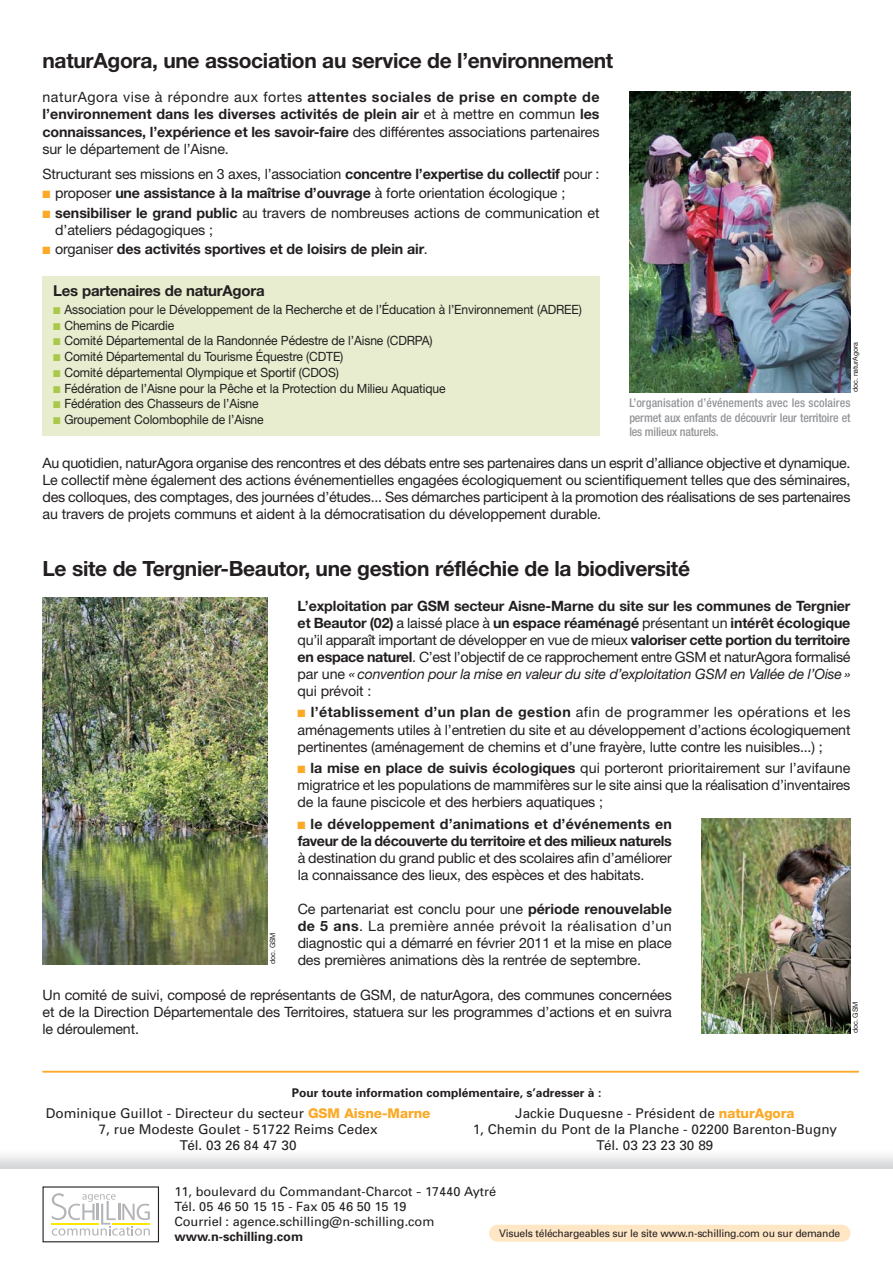
<style>
.page{position:relative;width:893px;height:1263px;background:#fff}
.page>*{position:absolute;margin:0;border:0;box-sizing:border-box;transform-origin:0 0}
.t1{font:700 21px "Helvetica Neue";letter-spacing:-.015em;color:#231f20}
.t2{font:700 15px "Helvetica Neue";letter-spacing:-.015em;color:#231f20}
.t3{font:14.25px/17.1px "Helvetica Neue";letter-spacing:-.01em;color:#231f20;text-align:justify}
.t4{font:700 14.25px/17.1px "Helvetica Neue";letter-spacing:-.01em;color:#231f20;text-align:justify}
.t5{font:13.5px "Univers";color:#231f20}
.t6{font:12.75px "Helvetica Neue";letter-spacing:-.01em;color:#231f20;scale:.95 1}
.t7{font:12.75px/15px "Univers";color:#231f20}
.t8{font:700 12.75px "Univers";color:#231f20}
.t9{font:500 condensed 12px/14.4px "Helvetica Neue";letter-spacing:-.015em;color:#939598;text-align:justify}
.t10{font:700 12px "Univers";color:#231f20}
.t11{font:10.5px "Univers";letter-spacing:-.02em;color:#231f20}
.t12{font:7.2px "Helvetica Neue";letter-spacing:-.01em;color:#231f20}
.s1{font-weight:400}
.s2{font-weight:700}
.s3{color:#fba926}
.s4{color:#aac84a}
.s5{font-weight:400;font-style:italic}
.s6{font-family:"Helvetica Neue";font-weight:800;color:#fba926}
</style>
<div class="page">
<svg style="left:52px;top:1193px;width:98px;height:42px"></svg>
<div style="left:43px;top:1186px;width:116px;height:56px;border:1px solid #231f20"></div>
<div style="left:489px;top:1225px;width:361px;height:17px;background:#ffe6c5;border-radius:9px"></div>
<hr style="left:43px;top:1071px;width:816px;height:1px;background:#fba926">
<img style="left:629px;top:91px;width:221px;height:301px">
<img style="left:43px;top:597px;width:225px;height:367px">
<img style="left:702px;top:819px;width:148px;height:214px">
<div style="left:43px;top:276px;width:557px;height:160px;background:#e7edce"></div>
<h1 class="t1" style="left:43px;top:53px;width:572px">naturAgora, une association au service de l’environnement</h1>
<p class="t4" style="left:43px;top:90px;width:559px"><span class="s1">naturAgora vise à répondre aux fortes</span> attentes sociales de prise en compte de l’environnement dans les diverses activités de plein air <span class="s1">et à mettre en commun</span> les connaissances, l’expérience et les savoir-faire <span class="s1">des différentes associations partenaires sur le département de l’Aisne.</span></p>
<p class="t3" style="left:43px;top:167px;width:559px">Structurant ses missions en 3 axes, l’association <span class="s2">concentre l’expertise du collectif</span> pour :</p>
<p class="t3" style="left:43px;top:186px;width:524px"><span class="s3">■</span> proposer <span class="s2">une assistance à la maîtrise d’ouvrage</span> à forte orientation écologique ;</p>
<p class="t3" style="left:55px;top:205px;width:546px;text-indent:-13px"><span class="s3">■</span> <span class="s2">sensibiliser le grand public</span> au travers de nombreuses actions de communication et d’ateliers pédagogiques ;</p>
<p class="t4" style="left:43px;top:242px;width:387px"><span class="s3">■</span> <span class="s1">organiser</span> des activités sportives et de loisirs de plein air<span class="s1">.</span></p>
<p class="t2" style="left:53px;top:285px;width:213px">Les partenaires de naturAgora</p>
<p class="t6" style="left:53px;top:305px;width:558px"><span class="s4">■</span> Association pour le Développement de la Recherche et de l’Éducation à l’Environnement (ADREE)</p>
<p class="t6" style="left:53px;top:321px;width:129px"><span class="s4">■</span> Chemins de Picardie</p>
<p class="t6" style="left:53px;top:336px;width:401px"><span class="s4">■</span> Comité Départemental de la Randonnée Pédestre de l’Aisne (CDRPA)</p>
<p class="t6" style="left:53px;top:352px;width:307px"><span class="s4">■</span> Comité Départemental du Tourisme Équestre (CDTE)</p>
<p class="t6" style="left:53px;top:368px;width:302px"><span class="s4">■</span> Comité départemental Olympique et Sportif (CDOS)</p>
<p class="t6" style="left:53px;top:384px;width:415px"><span class="s4">■</span> Fédération de l’Aisne pour la Pêche et la Protection du Milieu Aquatique</p>
<p class="t6" style="left:53px;top:399px;width:218px"><span class="s4">■</span> Fédération des Chasseurs de l’Aisne</p>
<p class="t6" style="left:53px;top:415px;width:223px"><span class="s4">■</span> Groupement Colombophile de l’Aisne</p>
<p class="t12" style="left:852px;top:392px;width:52px;rotate:-90deg">doc. naturAgora</p>
<p class="t9" style="left:629px;top:397px;width:223px">L’organisation d’événements avec les scolaires permet aux enfants de découvrir leur territoire et les milieux naturels.</p>
<p class="t3" style="left:43px;top:456px;width:809px">Au quotidien, naturAgora organise des rencontres et des débats entre ses partenaires dans un esprit d’alliance objective et dynamique.<br>Le collectif mène également des actions événementielles engagées écologiquement ou scientifiquement telles que des séminaires, des colloques, des comptages, des journées d’études... Ses démarches participent à la promotion des réalisations de ses partenaires au travers de projets communs et aident à la démocratisation du développement durable.</p>
<h1 class="t1" style="left:43px;top:561px;width:649px">Le site de Tergnier-Beautor, une gestion réfléchie de la biodiversité</h1>
<p class="t4" style="left:298px;top:598px;width:555px">L’exploitation par GSM secteur Aisne-Marne du site sur les communes de Tergnier et Beautor (02) <span class="s1">a laissé place à</span> un espace réaménagé <span class="s1">présentant un</span> intérêt écologique <span class="s1">qu’il apparaît important de développer en vue de mieux</span> valoriser cette portion du territoire en espace naturel<span class="s1">. C’est l’objectif de ce rapprochement entre GSM et naturAgora formalisé par une</span> <span class="s5">« convention pour la mise en valeur du site d’exploitation GSM en Vallée de l’Oise » </span><span class="s1">qui prévoit :</span></p>
<p class="t3" style="left:298px;top:705px;width:554px"><span class="s3">■</span> <span class="s2">l’établissement d’un plan de gestion</span> afin de programmer les opérations et les aménagements utiles à l’entretien du site et au développement d’actions écologiquement pertinentes (aménagement de chemins et d’une frayère, lutte contre les nuisibles...) ;</p>
<p class="t3" style="left:298px;top:761px;width:554px"><span class="s3">■</span> <span class="s2">la mise en place de suivis écologiques</span> qui porteront prioritairement sur l’avifaune migratrice et les populations de mammifères sur le site ainsi que la réalisation d’inventaires de la faune piscicole et des herbiers aquatiques ;</p>
<p class="t4" style="left:298px;top:816px;width:376px"><span class="s3">■</span> le développement d’animations et d’événements en faveur de la découverte du territoire et des milieux naturels</p>
<p class="t3" style="left:298px;top:850px;width:376px">à destination du grand public et des scolaires afin d’améliorer la connaissance des lieux, des espèces et des habitats.</p>
<p class="t3" style="left:298px;top:902px;width:376px">Ce partenariat est conclu pour une <span class="s2">période renouvelable de 5 ans</span>. La première année prévoit la réalisation d’un diagnostic qui a démarré en février 2011 et la mise en place des premières animations dès la rentrée de septembre.</p>
<p class="t3" style="left:43px;top:987px;width:631px">Un comité de suivi, composé de représentants de GSM, de naturAgora, des communes concernées et de la Direction Départementale des Territoires, statuera sur les programmes d’actions et en suivra le déroulement.</p>
<p class="t12" style="left:270px;top:964px;width:33px;rotate:-90deg">doc. GSM</p>
<p class="t12" style="left:852px;top:1033px;width:33px;rotate:-90deg">doc. GSM</p>
<p class="t10" style="left:292px;top:1089px;width:311px">Pour toute information complémentaire, s’adresser à :</p>
<p class="t5" style="left:46px;top:1108px;width:386px">Dominique Guillot - Directeur du secteur <span class="s6">GSM Aisne-Marne</span></p>
<p class="t5" style="left:515px;top:1108px;width:281px">Jackie Duquesne - Président de <span class="s6">naturAgora</span></p>
<p class="t5" style="left:99px;top:1124px;width:280px">7, rue Modeste Goulet - 51722 Reims Cedex</p>
<p class="t5" style="left:473px;top:1124px;width:366px">1, Chemin du Pont de la Planche - 02200 Barenton-Bugny</p>
<p class="t5" style="left:180px;top:1140px;width:118px">Tél. 03 26 84 47 30</p>
<p class="t5" style="left:596px;top:1140px;width:118px">Tél. 03 23 23 30 89</p>
<p class="t7" style="left:174px;top:1185px;width:323px">11, boulevard du Commandant-Charcot - 17440 Aytré<br>Tél. 05 46 50 15 15 - Fax 05 46 50 15 19<br>Courriel : agence.schilling@n-schilling.com</p>
<p class="t8" style="left:174px;top:1231px;width:130px">www.n-schilling.com</p>
<p class="t11" style="left:499px;top:1229px;width:343px">Visuels téléchargeables sur le site www.n-schilling.com ou sur demande</p>
</div>
